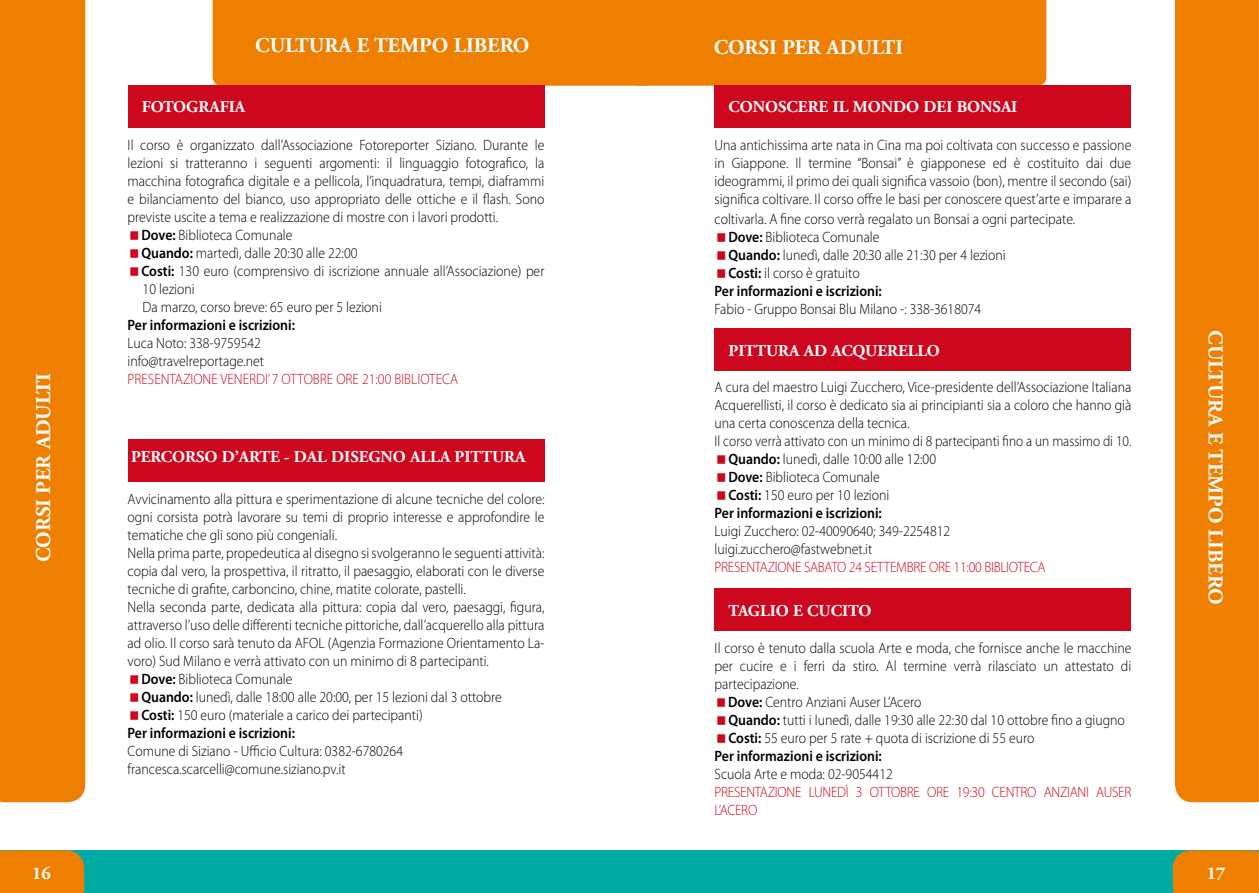
<style>
.page{position:relative;width:1259px;height:893px;background:#fff}
.page>*{position:absolute;margin:0;border:0;box-sizing:border-box;transform-origin:0 0}
.t1{font:700 21px "Adobe Garamond";color:#fff}
.t2{font:700 18px "Adobe Garamond";color:#fff}
.t3{font:700 16.5px "Adobe Garamond";color:#fff}
.t4{font:300 15px/18px "Myriad Pro";color:#000;scale:.92 1}
.t5{font:600 15px "Myriad Pro";color:#000;scale:.92 1}
.t6{font:300 15px/18px "Myriad Pro";letter-spacing:-.02em;color:#cd071e;scale:.92 1}
.t7{font:300 15px "Myriad Pro";color:#000;scale:.89 1}
.t8{font:300 15px "Myriad Pro";color:#cd071e;scale:.92 1}
.s1{font-weight:600}
</style>
<div class="page">
<div style="left:0;top:850px;width:629px;height:43px;background:#00aba4"></div>
<div style="left:0;top:850px;width:84px;height:43px;background:#ee7f00"></div>
<div style="left:0;top:0;width:85px;height:802px;background:#ee7f00"></div>
<div style="left:629px;top:850px;width:630px;height:43px;background:#00aba4"></div>
<div style="left:1172px;top:850px;width:87px;height:43px;background:#ee7f00"></div>
<div style="left:213px;top:0;width:833px;height:86px;background:#ee7f00"></div>
<div style="left:1175px;top:0;width:84px;height:802px;background:#ee7f00"></div>
<div style="left:714px;top:38px;width:290px;height:22px;background:#ee7f00"></div>
<div style="left:128px;top:85px;width:416px;height:43px;background:#cd071e"></div>
<div style="left:714px;top:85px;width:417px;height:43px;background:#cd071e"></div>
<div style="left:128px;top:439px;width:416px;height:43px;background:#cd071e"></div>
<div style="left:714px;top:328px;width:417px;height:43px;background:#cd071e"></div>
<div style="left:714px;top:589px;width:417px;height:42px;background:#cd071e"></div>
<h1 class="t1" style="left:32px;top:562px;width:191px;rotate:-90deg">CORSI PER ADULTI</h1>
<p class="t2" style="left:32px;top:863px;width:20px">16</p>
<h1 class="t1" style="left:255px;top:34px;width:30px">CULTURA</h1>
<h1 class="t1" style="left:357px;top:34px;width:33px">E TEMPO</h1>
<h1 class="t1" style="left:454px;top:34px;width:14px">LIBERO</h1>
<h1 class="t1" style="left:714px;top:36px;width:191px">CORSI PER ADULTI</h1>
<p class="t3" style="left:142px;top:98px;width:105px">FOTOGRAFIA</p>
<p class="t3" style="left:728px;top:98px;width:290px">CONOSCERE IL MONDO DEI BONSAI</p>
<p class="t4" style="left:128px;top:136px;width:454px">Il corso è organizzato dall’Associazione Fotoreporter Siziano. Durante le</p>
<p class="t4" style="left:128px;top:154px;width:454px">lezioni si tratteranno i seguenti argomenti: il linguaggio fotografico, la</p>
<p class="t4" style="left:128px;top:172px;width:454px">macchina fotografica digitale e a pellicola, l’inquadratura, tempi, diaframmi</p>
<p class="t4" style="left:128px;top:190px;width:454px">e bilanciamento del bianco, uso appropriato delle ottiche e il flash. Sono</p>
<p class="t4" style="left:128px;top:208px;width:404px">previste uscite a tema e realizzazione di mostre con i lavori prodotti.</p>
<p class="t4" style="left:141px;top:226px;width:166px"><span class="s1">Dove:</span> Biblioteca Comunale</p>
<p class="t4" style="left:141px;top:244px;width:236px"><span class="s1">Quando:</span> martedì, dalle 20:30 alle 22:00</p>
<p class="t4" style="left:141px;top:262px;width:439px"><span class="s1">Costi:</span> 130 euro (comprensivo di iscrizione annuale all’Associazione) per</p>
<p class="t4" style="left:143px;top:280px;width:58px">10 lezioni</p>
<p class="t4" style="left:143px;top:298px;width:262px">Da marzo, corso breve: 65 euro per 5 lezioni</p>
<p class="t5" style="left:128px;top:316px;width:183px">Per informazioni e iscrizioni:</p>
<p class="t4" style="left:128px;top:334px;width:150px">Luca Noto: 338-9759542 info@travelreportage.net</p>
<p class="t8" style="left:128px;top:370px;width:361px">PRESENTAZIONE VENERDI’ 7 OTTOBRE ORE 21:00 BIBLIOTECA</p>
<p class="t3" style="left:131px;top:448px;width:396px">PERCORSO D’ARTE - DAL DISEGNO ALLA PITTURA</p>
<p class="t4" style="left:128px;top:490px;width:454px">Avvicinamento alla pittura e sperimentazione di alcune tecniche del colore:</p>
<p class="t4" style="left:128px;top:508px;width:454px">ogni corsista potrà lavorare su temi di proprio interesse e approfondire le</p>
<p class="t4" style="left:128px;top:526px;width:229px">tematiche che gli sono più congeniali.</p>
<p class="t4" style="left:128px;top:544px;width:454px">Nella prima parte, propedeutica al disegno si svolgeranno le seguenti attività:</p>
<p class="t4" style="left:128px;top:562px;width:454px">copia dal vero, la prospettiva, il ritratto, il paesaggio, elaborati con le diverse</p>
<p class="t4" style="left:128px;top:580px;width:369px">tecniche di grafite, carboncino, chine, matite colorate, pastelli.</p>
<p class="t4" style="left:128px;top:598px;width:454px">Nella seconda parte, dedicata alla pittura: copia dal vero, paesaggi, figura,</p>
<p class="t4" style="left:128px;top:616px;width:454px">attraverso l’uso delle differenti tecniche pittoriche, dall’acquerello alla pittura</p>
<p class="t4" style="left:128px;top:634px;width:454px">ad olio. Il corso sarà tenuto da AFOL (Agenzia Formazione Orientamento La-</p>
<p class="t4" style="left:128px;top:652px;width:394px">voro) Sud Milano e verrà attivato con un minimo di 8 partecipanti.</p>
<p class="t4" style="left:141px;top:670px;width:166px"><span class="s1">Dove:</span> Biblioteca Comunale</p>
<p class="t4" style="left:141px;top:688px;width:393px"><span class="s1">Quando:</span> lunedì, dalle 18:00 alle 20:00, per 15 lezioni dal 3 ottobre</p>
<p class="t4" style="left:141px;top:706px;width:307px"><span class="s1">Costi:</span> 150 euro (materiale a carico dei partecipanti)</p>
<p class="t5" style="left:128px;top:725px;width:183px">Per informazioni e iscrizioni:</p>
<p class="t4" style="left:128px;top:742px;width:301px">Comune di Siziano - Ufficio Cultura: 0382-6780264 francesca.scarcelli@comune.siziano.pv.it</p>
<p class="t4" style="left:714px;top:136px;width:454px;text-align:justify">Una antichissima arte nata in Cina ma poi coltivata con successo e passione in Giappone. Il termine “Bonsai” è giapponese ed è costituito dai due ideogrammi, il primo dei quali significa vassoio (bon), mentre il secondo (sai) significa coltivare. Il corso offre le basi per conoscere quest’arte e imparare a</p>
<p class="t4" style="left:714px;top:210px;width:394px">coltivarla. A fine corso verrà regalato un Bonsai a ogni partecipate.</p>
<p class="t4" style="left:728px;top:228px;width:166px"><span class="s1">Dove:</span> Biblioteca Comunale</p>
<p class="t4" style="left:728px;top:246px;width:303px"><span class="s1">Quando:</span> lunedì, dalle 20:30 alle 21:30 per 4 lezioni</p>
<p class="t4" style="left:728px;top:264px;width:144px"><span class="s1">Costi:</span> il corso è gratuito</p>
<p class="t5" style="left:714px;top:282px;width:183px">Per informazioni e iscrizioni:</p>
<p class="t4" style="left:714px;top:300px;width:291px">Fabio - Gruppo Bonsai Blu Milano -: 338-3618074</p>
<p class="t3" style="left:728px;top:341px;width:213px">PITTURA AD ACQUERELLO</p>
<p class="t4" style="left:714px;top:379px;width:454px">A cura del maestro Luigi Zucchero, Vice-presidente dell’Associazione Italiana</p>
<p class="t4" style="left:714px;top:397px;width:454px">Acquerellisti, il corso è dedicato sia ai principianti sia a coloro che hanno già</p>
<p class="t4" style="left:714px;top:415px;width:213px">una certa conoscenza della tecnica.</p>
<p class="t7" style="left:714px;top:433px;width:470px">Il corso verrà attivato con un minimo di 8 partecipanti fino a un massimo di 10.</p>
<p class="t4" style="left:728px;top:451px;width:227px"><span class="s1">Quando:</span> lunedì, dalle 10:00 alle 12:00</p>
<p class="t4" style="left:728px;top:469px;width:166px"><span class="s1">Dove:</span> Biblioteca Comunale</p>
<p class="t4" style="left:728px;top:487px;width:177px"><span class="s1">Costi:</span> 150 euro per 10 lezioni</p>
<p class="t5" style="left:714px;top:505px;width:183px">Per informazioni e iscrizioni:</p>
<p class="t4" style="left:714px;top:523px;width:258px">Luigi Zucchero: 02-40090640; 349-2254812 luigi.zucchero@fastwebnet.it</p>
<p class="t6" style="left:714px;top:559px;width:361px">PRESENTAZIONE SABATO 24 SETTEMBRE ORE 11:00 BIBLIOTECA</p>
<p class="t3" style="left:728px;top:602px;width:144px">TAGLIO E CUCITO</p>
<p class="t4" style="left:714px;top:639px;width:454px">Il corso è tenuto dalla scuola Arte e moda, che fornisce anche le macchine</p>
<p class="t4" style="left:714px;top:657px;width:454px">per cucire e i ferri da stiro. Al termine verrà rilasciato un attestato di</p>
<p class="t4" style="left:714px;top:675px;width:93px">partecipazione.</p>
<p class="t4" style="left:728px;top:693px;width:212px"><span class="s1">Dove:</span> Centro Anziani Auser L’Acero</p>
<p class="t4" style="left:728px;top:711px;width:432px"><span class="s1">Quando:</span> tutti i lunedì, dalle 19:30 alle 22:30 dal 10 ottobre fino a giugno</p>
<p class="t4" style="left:728px;top:729px;width:334px"><span class="s1">Costi:</span> 55 euro per 5 rate + quota di iscrizione di 55 euro</p>
<p class="t5" style="left:714px;top:748px;width:183px">Per informazioni e iscrizioni:</p>
<p class="t4" style="left:714px;top:765px;width:195px">Scuola Arte e moda: 02-9054412</p>
<p class="t6" style="left:714px;top:783px;width:454px">PRESENTAZIONE LUNEDÌ 3 OTTOBRE ORE 19:30 CENTRO ANZIANI AUSER<br>L’ACERO</p>
<h1 class="t1" style="left:1226px;top:330px;width:275px;rotate:90deg">CULTURAE TEMPOLIBERO</h1>
<p class="t2" style="left:1206px;top:863px;width:20px">17</p>
</div>
